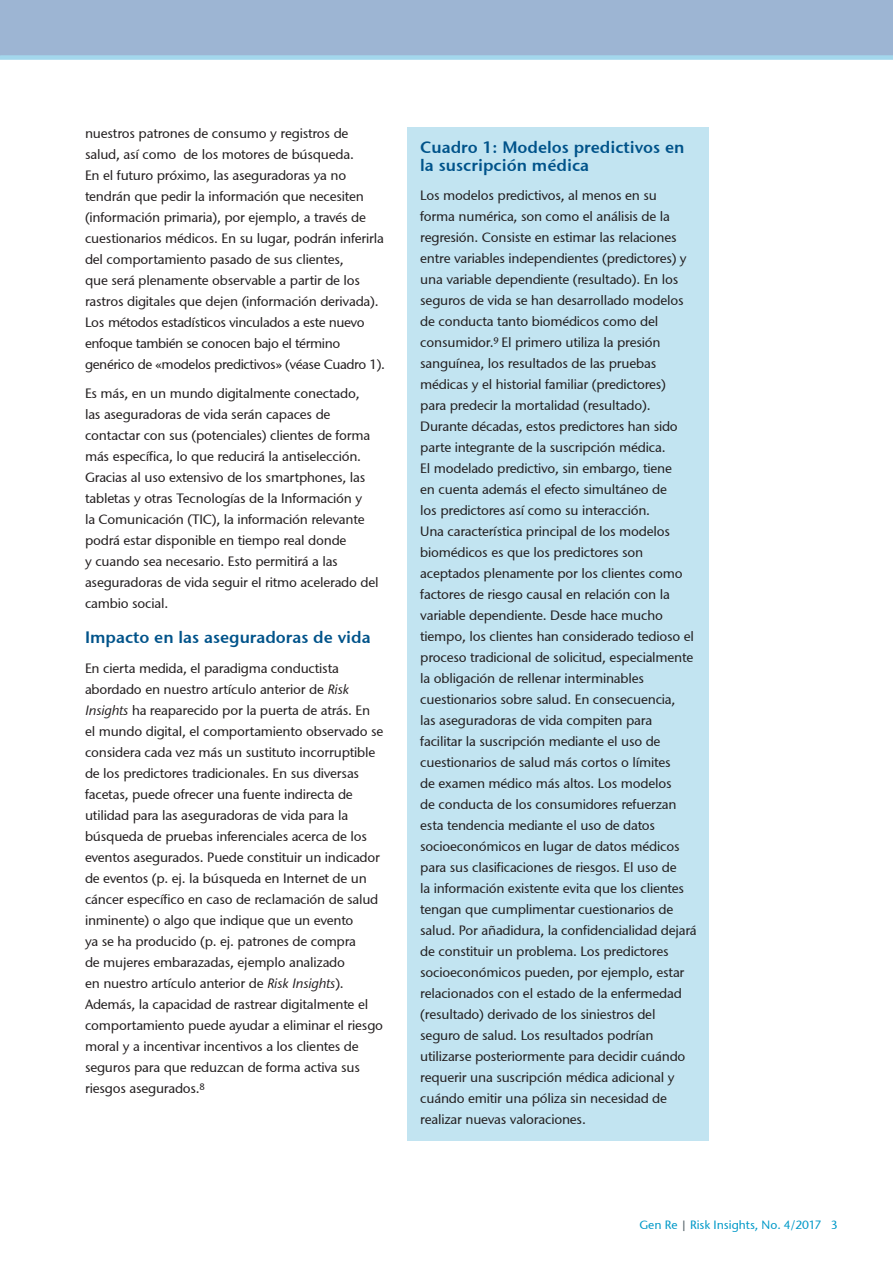
<style>
.page{position:relative;width:893px;height:1263px;background:#fff}
.page>*{position:absolute;margin:0;border:0;box-sizing:border-box;transform-origin:0 0}
.Subhead{font:600 16.5px/18px "Stone Sans GC Re";color:#00538a}
.Bodytext{font:13.5px/21px "Stone Sans GC Re";letter-spacing:-.015em;color:#231f20}
.t1{font:12px "Stone Sans GC Re";color:#0099c8}
.s1{font-style:italic}
.s2{color:#5c686f}
</style>
<div class="page">
<div style="left:0;top:0;width:893px;height:55px;background:#9db5d3"></div>
<div style="left:0;top:55px;width:893px;height:5px;background:#a3d7ec"></div>
<div style="left:407px;top:128px;width:302px;height:1013px;background:#c2e4f1"></div>
<p class="Bodytext" style="left:85px;top:122px;width:302px">nuestros patrones de consumo y registros de salud, así como de los motores de búsqueda.<br>En el futuro próximo, las aseguradoras ya no tendrán que pedir la información que necesiten (información primaria), por ejemplo, a través de cuestionarios médicos. En su lugar, podrán inferirla del comportamiento pasado de sus clientes,<br>que será plenamente observable a partir de los rastros digitales que dejen (información derivada).<br>Los métodos estadísticos vinculados a este nuevo enfoque también se conocen bajo el término genérico de «modelos predictivos» (véase Cuadro 1).</p>
<p class="Bodytext" style="left:85px;top:383px;width:295px">Es más, en un mundo digitalmente conectado,<br>las aseguradoras de vida serán capaces de contactar con sus (potenciales) clientes de forma más específica, lo que reducirá la antiselección.<br>Gracias al uso extensivo de los smartphones, las tabletas y otras Tecnologías de la Información y<br>la Comunicación (TIC), la información relevante podrá estar disponible en tiempo real donde<br>y cuando sea necesario. Esto permitirá a las aseguradoras de vida seguir el ritmo acelerado del cambio social.</p>
<p class="Subhead" style="left:85px;top:628px;width:287px">Impacto en las aseguradoras de vida</p>
<p class="Bodytext" style="left:85px;top:657px;width:300px">En cierta medida, el paradigma conductista abordado en nuestro artículo anterior de <span class="s1">Risk Insights</span> ha reaparecido por la puerta de atrás. En el mundo digital, el comportamiento observado se considera cada vez más un sustituto incorruptible de los predictores tradicionales. En sus diversas facetas, puede ofrecer una fuente indirecta de utilidad para las aseguradoras de vida para la búsqueda de pruebas inferenciales acerca de los eventos asegurados. Puede constituir un indicador de eventos (p. ej. la búsqueda en Internet de un cáncer específico en caso de reclamación de salud inminente) o algo que indique que un evento<br>ya se ha producido (p. ej. patrones de compra<br>de mujeres embarazadas, ejemplo analizado<br>en nuestro artículo anterior de <span class="s1">Risk Insights</span>).<br>Además, la capacidad de rastrear digitalmente el comportamiento puede ayudar a eliminar el riesgo moral y a incentivar incentivos a los clientes de seguros para que reduzcan de forma activa sus riesgos asegurados.<sup>8</sup></p>
<p class="Subhead" style="left:420px;top:138px;width:266px">Cuadro 1: Modelos predictivos en la suscripción médica</p>
<p class="Bodytext" style="left:420px;top:185px;width:278px">Los modelos predictivos, al menos en su<br>forma numérica, son como el análisis de la regresión. Consiste en estimar las relaciones entre variables independientes (predictores) y una variable dependiente (resultado). En los seguros de vida se han desarrollado modelos de conducta tanto biomédicos como del consumidor.<sup>9</sup> El primero utiliza la presión sanguínea, los resultados de las pruebas médicas y el historial familiar (predictores)<br>para predecir la mortalidad (resultado).<br>Durante décadas, estos predictores han sido parte integrante de la suscripción médica.<br>El modelado predictivo, sin embargo, tiene<br>en cuenta además el efecto simultáneo de<br>los predictores así como su interacción.<br>Una característica principal de los modelos biomédicos es que los predictores son aceptados plenamente por los clientes como factores de riesgo causal en relación con la variable dependiente. Desde hace mucho tiempo, los clientes han considerado tedioso el proceso tradicional de solicitud, especialmente la obligación de rellenar interminables cuestionarios sobre salud. En consecuencia,<br>las aseguradoras de vida compiten para facilitar la suscripción mediante el uso de cuestionarios de salud más cortos o límites<br>de examen médico más altos. Los modelos<br>de conducta de los consumidores refuerzan esta tendencia mediante el uso de datos socioeconómicos en lugar de datos médicos para sus clasificaciones de riesgos. El uso de<br>la información existente evita que los clientes tengan que cumplimentar cuestionarios de salud. Por añadidura, la confidencialidad dejará de constituir un problema. Los predictores socioeconómicos pueden, por ejemplo, estar relacionados con el estado de la enfermedad (resultado) derivado de los siniestros del seguro de salud. Los resultados podrían utilizarse posteriormente para decidir cuándo requerir una suscripción médica adicional y cuándo emitir una póliza sin necesidad de realizar nuevas valoraciones.</p>
<p class="t1" style="left:639px;top:1218px;width:200px">Gen Re <span class="s2">|</span> Risk Insights, No. 4/2017 3</p>
</div>
